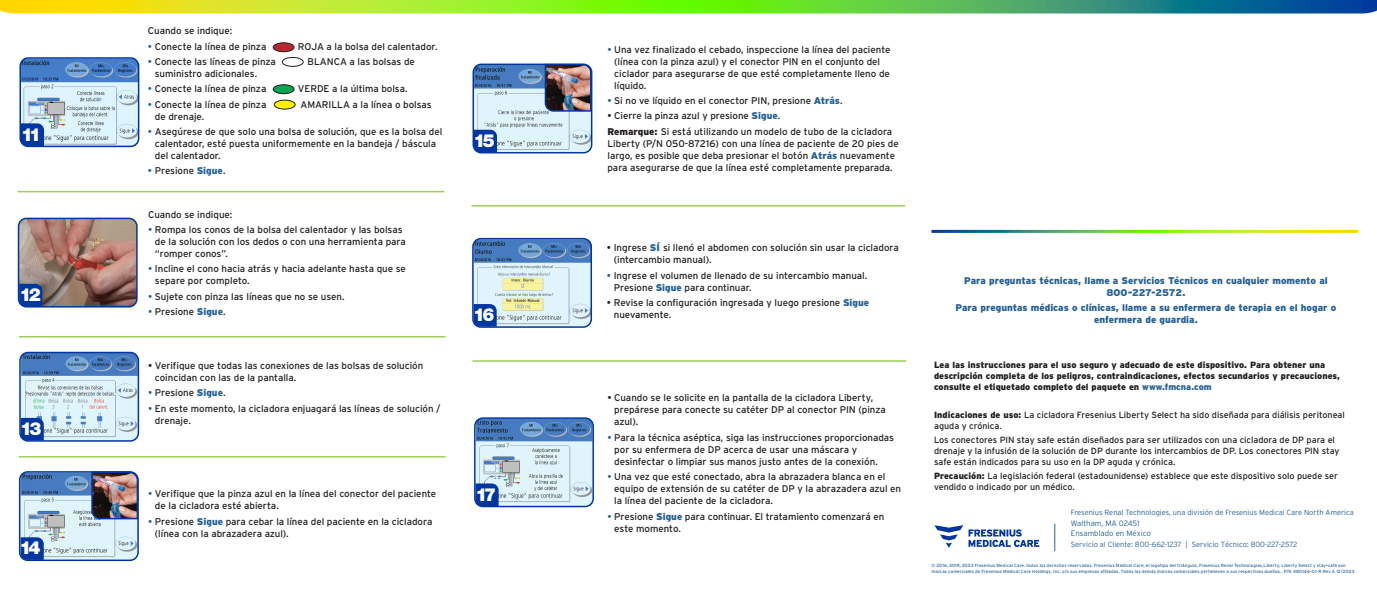
<style>
.page{position:relative;width:1377px;height:594px;background:#fff}
.page>*{position:absolute;margin:0;border:0;box-sizing:border-box;transform-origin:0 0}
.t1{font:900 18px "Helvetica Neue LT Std";letter-spacing:-.16em;color:#fff}
.t2{font:9.75px/12px "Interstate";letter-spacing:-.005em;color:#231f20}
.t3{font:900 9.75px/12px "Interstate";color:#266196;text-align:center}
.t4{font:9px/10.8px "Interstate";letter-spacing:-.005em;color:#231f20}
.t5{font:900 9px/10.8px "Interstate";color:#231f20}
.t6{font:300 7.8px/10.4px "Interstate";color:#266196}
.t7{font:300 7.5px "Interstate";color:#266196}
.t8{font:4.5px/5.2px "Interstate";letter-spacing:.02em;color:#266196}
.s1{color:#266196}
.s2{font-weight:900;color:#246396}
.s3{font-weight:900}
</style>
<div class="page">
<svg style="left:0;top:0;width:1377px;height:14px;background:#80c846"></svg>
<img style="left:22px;top:60px;width:114px;height:84px">
<div style="left:19px;top:57px;width:120px;height:90px;border:2px solid #0036a0;border-radius:8px"></div>
<svg style="left:21px;top:123px;width:23px;height:23px"></svg>
<hr style="left:18px;top:191px;width:426px;height:1px;background:#a0ce57">
<img style="left:19px;top:218px;width:116px;height:87px">
<div style="left:18px;top:218px;width:120px;height:90px;border:2px solid #0036a0;border-radius:8px"></div>
<svg style="left:19px;top:284px;width:23px;height:22px"></svg>
<img style="left:22px;top:355px;width:114px;height:84px">
<div style="left:19px;top:352px;width:120px;height:90px;border:2px solid #0036a0;border-radius:8px"></div>
<svg style="left:21px;top:418px;width:23px;height:22px"></svg>
<hr style="left:19px;top:336px;width:427px;height:1px;background:#a0ce57">
<img style="left:474px;top:65px;width:117px;height:88px">
<div style="left:473px;top:64px;width:119px;height:89px;border:2px solid #0036a0;border-radius:8px"></div>
<svg style="left:474px;top:130px;width:23px;height:22px"></svg>
<img style="left:544px;top:63px;width:48px;height:49px">
<img style="left:475px;top:241px;width:114px;height:84px">
<div style="left:472px;top:238px;width:120px;height:90px;border:2px solid #0036a0;border-radius:8px"></div>
<svg style="left:474px;top:304px;width:23px;height:23px"></svg>
<img style="left:477px;top:420px;width:114px;height:84px">
<div style="left:474px;top:417px;width:120px;height:90px;border:2px solid #0036a0;border-radius:8px"></div>
<svg style="left:475px;top:484px;width:24px;height:22px"></svg>
<hr style="left:471px;top:205px;width:434px;height:2px;background:#a0ce57">
<hr style="left:472px;top:360px;width:434px;height:2px;background:#a0ce57">
<img style="left:22px;top:474px;width:114px;height:84px">
<div style="left:19px;top:471px;width:120px;height:90px;border:2px solid #0036a0;border-radius:8px"></div>
<svg style="left:21px;top:537px;width:23px;height:23px"></svg>
<img style="left:91px;top:471px;width:48px;height:49px">
<svg style="left:1055px;top:524px;width:1px;height:27px"></svg>
<svg style="left:934px;top:525px;width:105px;height:23px"></svg>
<div style="left:273px;top:43px;width:21px;height:9px;background:#b7282e;border-radius:50%"></div>
<div style="left:273px;top:43px;width:21px;height:9px;border:1px solid #231f20;border-radius:50%"></div>
<div style="left:282px;top:57px;width:21px;height:10px;border:1px solid #231f20;border-radius:50%"></div>
<div style="left:273px;top:85px;width:21px;height:9px;background:#00a54f;border-radius:50%"></div>
<div style="left:273px;top:85px;width:21px;height:9px;border:1px solid #231f20;border-radius:50%"></div>
<div style="left:274px;top:100px;width:21px;height:9px;background:#fff101;border-radius:50%"></div>
<div style="left:274px;top:100px;width:21px;height:9px;border:1px solid #231f20;border-radius:50%"></div>
<hr style="left:19px;top:456px;width:427px;height:2px;background:#a0ce57">
<h1 class="t1" style="left:21px;top:123px;width:22px">11</h1>
<h1 class="t1" style="left:20px;top:284px;width:23px">12</h1>
<h1 class="t1" style="left:20px;top:418px;width:23px">13</h1>
<h1 class="t1" style="left:20px;top:537px;width:23px">14</h1>
<p class="t2" style="left:148px;top:25px;width:86px">Cuando se indique:</p>
<p class="t2" style="left:148px;top:40px;width:120px"><span class="s1">•</span> Conecte la línea de pinza</p>
<p class="t2" style="left:298px;top:40px;width:141px">ROJA a la bolsa del calentador.</p>
<p class="t2" style="left:148px;top:55px;width:130px"><span class="s1">•</span> Conecte las líneas de pinza</p>
<p class="t2" style="left:308px;top:55px;width:109px">BLANCA a las bolsas de</p>
<p class="t2" style="left:155px;top:67px;width:104px">suministro adicionales.</p>
<p class="t2" style="left:148px;top:83px;width:120px"><span class="s1">•</span> Conecte la línea de pinza</p>
<p class="t2" style="left:298px;top:83px;width:111px">VERDE a la última bolsa.</p>
<p class="t2" style="left:148px;top:98px;width:120px"><span class="s1">•</span> Conecte la línea de pinza</p>
<p class="t2" style="left:301px;top:98px;width:133px">AMARILLA a la línea o bolsas</p>
<p class="t2" style="left:155px;top:110px;width:51px">de drenaje.</p>
<p class="t2" style="left:155px;top:125px;width:289px;text-indent:-7px"><span class="s1">•</span> Asegúrese de que solo una bolsa de solución, que es la bolsa del calentador, esté puesta uniformemente en la bandeja / báscula del calentador.</p>
<p class="t2" style="left:148px;top:165px;width:79px"><span class="s1">•</span> Presione <span class="s2">Sigue</span>.</p>
<p class="t2" style="left:148px;top:208px;width:86px">Cuando se indique:</p>
<p class="t2" style="left:155px;top:224px;width:252px;text-indent:-7px"><span class="s1">•</span> Rompa los conos de la bolsa del calentador y las bolsas de la solución con los dedos o con una herramienta para “romper conos”.</p>
<p class="t2" style="left:155px;top:263px;width:253px;text-indent:-7px"><span class="s1">•</span> Incline el cono hacia atrás y hacia adelante hasta que se separe por completo.</p>
<p class="t2" style="left:148px;top:290px;width:198px"><span class="s1">•</span> Sujete con pinza las líneas que no se usen.</p>
<p class="t2" style="left:148px;top:306px;width:79px"><span class="s1">•</span> Presione <span class="s2">Sigue</span>.</p>
<p class="t2" style="left:155px;top:359px;width:270px;text-indent:-7px">• Verifique que todas las conexiones de las bolsas de solución coincidan con las de la pantalla.</p>
<p class="t2" style="left:148px;top:387px;width:79px"><span class="s1">•</span> Presione <span class="s2">Sigue</span>.</p>
<p class="t2" style="left:155px;top:402px;width:287px;text-indent:-7px"><span class="s1">•</span> En este momento, la cicladora enjuagará las líneas de solución / drenaje.</p>
<p class="t2" style="left:155px;top:488px;width:283px;text-indent:-7px"><span class="s1">•</span> Verifique que la pinza azul en la línea del conector del paciente de la cicladora esté abierta.</p>
<p class="t2" style="left:155px;top:515px;width:279px;text-indent:-7px"><span class="s1">•</span> Presione <span class="s2">Sigue</span> para cebar la línea del paciente en la cicladora (línea con la abrazadera azul).</p>
<h1 class="t1" style="left:474px;top:130px;width:23px">15</h1>
<h1 class="t1" style="left:473px;top:304px;width:23px">16</h1>
<h1 class="t1" style="left:475px;top:484px;width:22px">17</h1>
<p class="t2" style="left:614px;top:43px;width:278px;text-indent:-7px"><span class="s1">•</span> Una vez finalizado el cebado, inspeccione la línea del paciente (línea con la pinza azul) y el conector PIN en el conjunto del ciclador para asegurarse de que esté completamente lleno de líquido.</p>
<p class="t2" style="left:608px;top:94px;width:237px"><span class="s1">•</span> Si no ve líquido en el conector PIN, presione <span class="s2">Atrás</span>.</p>
<p class="t2" style="left:608px;top:108px;width:286px;line-height:15.4px">• Cierre la pinza azul y presione <span class="s2">Sigue</span>.<br><span class="s3">Remarque:</span> Si está utilizando un modelo de tubo de la cicladora</p>
<p class="t2" style="left:608px;top:137px;width:293px">Liberty (P/N 050-87216) con una línea de paciente de 20 pies de largo, es posible que deba presionar el botón <span class="s2">Atrás</span> nuevamente para asegurarse de que la línea esté completamente preparada.</p>
<p class="t2" style="left:614px;top:242px;width:287px;text-indent:-7px">• Ingrese <span class="s2">SÍ</span> si llenó el abdomen con solución sin usar la cicladora (intercambio manual).</p>
<p class="t2" style="left:614px;top:269px;width:255px;text-indent:-7px"><span class="s1">•</span> Ingrese el volumen de llenado de su intercambio manual.<br>Presione <span class="s2">Sigue</span> para continuar.</p>
<p class="t2" style="left:614px;top:297px;width:257px;text-indent:-7px">• Revise la configuración ingresada y luego presione <span class="s2">Sigue </span>nuevamente.</p>
<p class="t2" style="left:614px;top:392px;width:273px;text-indent:-7px">• Cuando se le solicite en la pantalla de la cicladora Liberty, prepárese para conecte su catéter DP al conector PIN (pinza azul).</p>
<p class="t2" style="left:614px;top:431px;width:281px;text-indent:-7px"><span class="s1">•</span> Para la técnica aséptica, siga las instrucciones proporcionadas por su enfermera de DP acerca de usar una máscara y desinfectar o limpiar sus manos justo antes de la conexión.</p>
<p class="t2" style="left:614px;top:471px;width:288px;text-indent:-7px"><span class="s1">•</span> Una vez que esté conectado, abra la abrazadera blanca en el equipo de extensión de su catéter de DP y la abrazadera azul en la línea del paciente de la cicladora.</p>
<p class="t2" style="left:614px;top:510px;width:272px;text-indent:-7px"><span class="s1">•</span> Presione <span class="s2">Sigue</span> para continuar. El tratamiento comenzará en este momento.</p>
<p class="t3" style="left:964px;top:274px;width:365px">Para preguntas técnicas, llame a Servicios Técnicos en cualquier momento al<br>800-227-2572.</p>
<p class="t3" style="left:956px;top:302px;width:382px">Para preguntas médicas o clínicas, llame a su enfermera de terapia en el hogar o enfermera de guardia.</p>
<p class="t5" style="left:934px;top:359px;width:408px">Lea las instrucciones para el uso seguro y adecuado de este dispositivo. Para obtener una descripción completa de los peligros, contraindicaciones, efectos secundarios y precauciones, consulte el etiquetado completo del paquete en <span class="s1">www.fmcna.com</span></p>
<p class="t4" style="left:934px;top:409px;width:412px"><span class="s3">Indicaciones de uso:</span> La cicladora Fresenius Liberty Select ha sido diseñada para diálisis peritoneal aguda y crónica.</p>
<p class="t4" style="left:934px;top:434px;width:407px">Los conectores PIN stay safe están diseñados para ser utilizados con una cicladora de DP para el drenaje y la infusión de la solución de DP durante los intercambios de DP. Los conectores PIN stay safe están indicados para su uso en la DP aguda y crónica.</p>
<p class="t4" style="left:934px;top:470px;width:405px"><span class="s3">Precaución:</span> La legislación federal (estadounidense) establece que este dispositivo solo puede ser vendido o indicado por un médico.</p>
<p class="t7" style="left:1071px;top:508px;width:284px">Fresenius Renal Technologies, una división de Fresenius Medical Care North America</p>
<p class="t6" style="left:1071px;top:518px;width:82px">Waltham, MA 02451<br>Ensamblado en México</p>
<p class="t7" style="left:1071px;top:540px;width:228px">Servicio al Cliente: 800-662-1237 | Servicio Técnico: 800-227-2572</p>
<p class="t8" style="left:932px;top:563px;width:425px">© 2016, 2019, 2023 Fresenius Medical Care. todos los derechos reservados. Fresenius Medical Care, el logotipo del triángulo, Fresenius Renal Technologies,Liberty, Liberty Select y stay•safe son marcas comerciales de Fresenius Medical Care Holdings, Inc. y/o sus empresas afiliadas. Todas las demás marcas comerciales pertenecen a sus respectivos dueños.. P/N 480146-01-R Rev A 12/2023</p>
</div>
